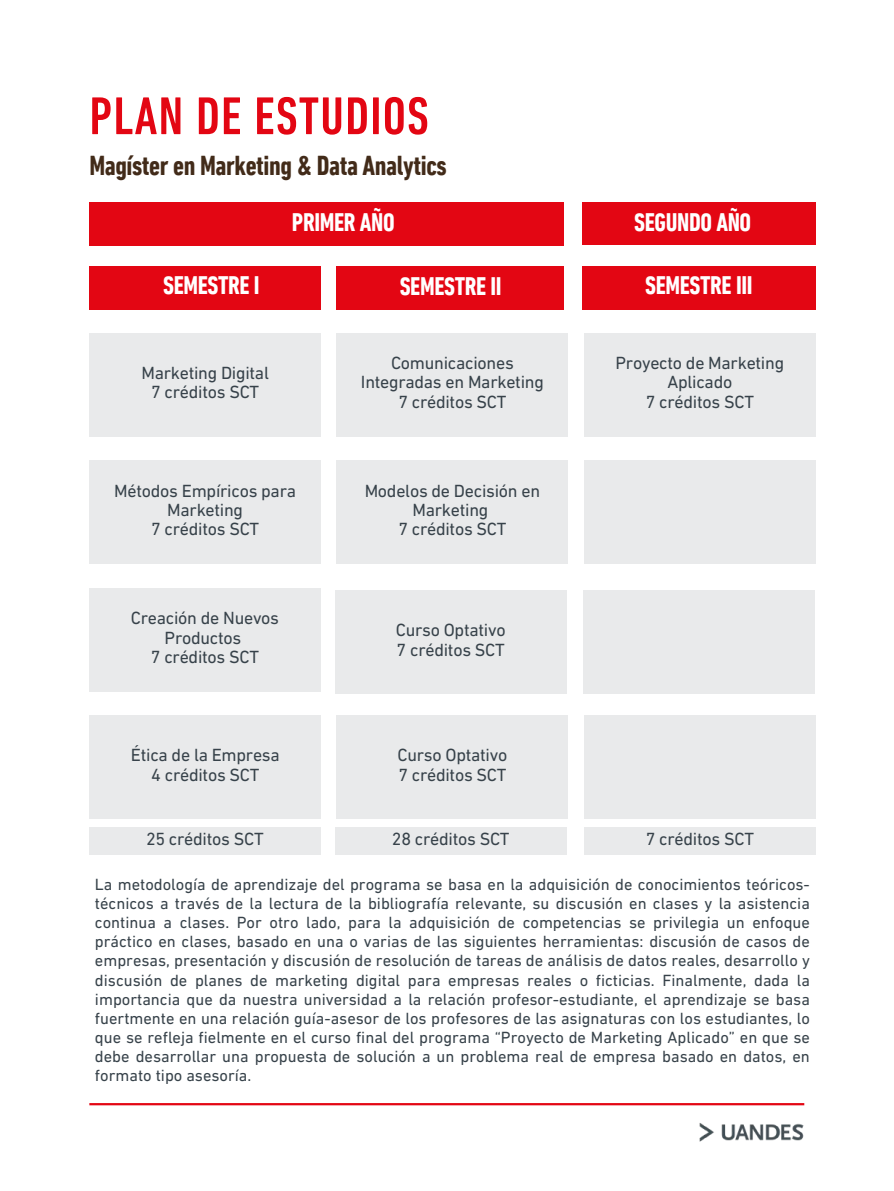
<style>
.page{position:relative;width:894px;height:1191px;background:#fff}
.page>*{position:absolute;margin:0;border:0;box-sizing:border-box;transform-origin:0 0}
.t1{font:500 condensed 54px "DIN Next LT Pro";letter-spacing:.02em;color:#e30613}
.t2{font:700 condensed 27.9px "DIN Next LT Pro";letter-spacing:-.015em;color:#422b19}
.t3{font:700 condensed 25.95px "DIN Next LT Pro";letter-spacing:-.015em;color:#fff}
.t4{font:18px/19.5px "DIN Next LT Pro";letter-spacing:-.015em;color:#37424a;text-align:center}
.t5{font:16.5px/19.2px "DIN Next LT Pro";color:#37424a;text-align:justify}
</style>
<div class="page">
<img style="left:699px;top:1123px;width:105px;height:19px">
<div style="left:89px;top:460px;width:231px;height:104px;background:#e9eaeb"></div>
<div style="left:89px;top:266px;width:232px;height:44px;background:#e30613"></div>
<div style="left:336px;top:266px;width:228px;height:44px;background:#e30613"></div>
<div style="left:582px;top:266px;width:233px;height:44px;background:#e30613"></div>
<div style="left:89px;top:202px;width:475px;height:44px;background:#e30613"></div>
<div style="left:582px;top:202px;width:233px;height:43px;background:#e30613"></div>
<div style="left:89px;top:332px;width:232px;height:104px;background:#e9eaeb"></div>
<hr style="left:89px;top:1102px;width:715px;height:3px;background:#e30613">
<div style="left:89px;top:588px;width:231px;height:103px;background:#e9eaeb"></div>
<div style="left:90px;top:715px;width:231px;height:104px;background:#e9eaeb"></div>
<div style="left:336px;top:332px;width:232px;height:104px;background:#e9eaeb"></div>
<div style="left:584px;top:332px;width:231px;height:104px;background:#e9eaeb"></div>
<div style="left:336px;top:460px;width:232px;height:104px;background:#e9eaeb"></div>
<div style="left:584px;top:460px;width:231px;height:104px;background:#e9eaeb"></div>
<div style="left:335px;top:590px;width:231px;height:104px;background:#e9eaeb"></div>
<div style="left:583px;top:590px;width:231px;height:104px;background:#e9eaeb"></div>
<div style="left:336px;top:715px;width:232px;height:104px;background:#e9eaeb"></div>
<div style="left:584px;top:715px;width:231px;height:104px;background:#e9eaeb"></div>
<div style="left:335px;top:827px;width:231px;height:27px;background:#e9eaeb"></div>
<div style="left:584px;top:827px;width:231px;height:27px;background:#e9eaeb"></div>
<div style="left:89px;top:827px;width:231px;height:27px;background:#e9eaeb"></div>
<h1 class="t1" style="left:89px;top:94px;width:341px">PLAN DE ESTUDIOS</h1>
<h2 class="t2" style="left:89px;top:154px;width:358px">Magíster en Marketing &amp; Data Analytics</h2>
<h3 class="t3" style="left:292px;top:211px;width:104px">PRIMER AÑO</h3>
<h3 class="t3" style="left:634px;top:211px;width:118px">SEGUNDO AÑO</h3>
<h3 class="t3" style="left:163px;top:275px;width:98px">SEMESTRE I</h3>
<h3 class="t3" style="left:399px;top:275px;width:103px">SEMESTRE II</h3>
<p class="t4" style="left:141px;top:364px;width:129px">Marketing Digital<br>7 créditos SCT</p>
<p class="t4" style="left:361px;top:354px;width:184px">Comunicaciones<br>Integradas en Marketing<br>7 créditos SCT</p>
<p class="t4" style="left:114px;top:482px;width:183px">Métodos Empíricos para<br>Marketing<br>7 créditos SCT</p>
<p class="t4" style="left:131px;top:610px;width:150px">Creación de Nuevos<br>Productos<br>7 créditos SCT</p>
<p class="t4" style="left:131px;top:747px;width:150px">Ética de la Empresa<br>4 créditos SCT</p>
<p class="t4" style="left:364px;top:482px;width:177px">Modelos de Decisión en<br>Marketing<br>7 créditos SCT</p>
<p class="t4" style="left:395px;top:621px;width:111px;text-align:left">Curso Optativo<br>7 créditos SCT</p>
<p class="t4" style="left:397px;top:747px;width:111px;text-align:left">Curso Optativo<br>7 créditos SCT</p>
<h3 class="t3" style="left:645px;top:275px;width:109px">SEMESTRE III</h3>
<p class="t4" style="left:615px;top:354px;width:170px">Proyecto de Marketing<br>Aplicado<br>7 créditos SCT</p>
<p class="t4" style="left:146px;top:830px;width:119px">25 créditos SCT</p>
<p class="t4" style="left:392px;top:830px;width:119px">28 créditos SCT</p>
<p class="t4" style="left:645px;top:830px;width:110px">7 créditos SCT</p>
<p class="t5" style="left:95px;top:876px;width:716px">La metodología de aprendizaje del programa se basa en la adquisición de conocimientos teóricos&shy;técnicos a través de la lectura de la bibliografía relevante, su discusión en clases y la asistencia continua a clases. Por otro lado, para la adquisición de competencias se privilegia un enfoque práctico en clases, basado en una o varias de las siguientes herramientas: discusión de casos de empresas, presentación y discusión de resolución de tareas de análisis de datos reales, desarrollo y discusión de planes de marketing digital para empresas reales o ficticias. Finalmente, dada la importancia que da nuestra universidad a la relación profesor-estudiante, el aprendizaje se basa fuertmente en una relación guía-asesor de los profesores de las asignaturas con los estudiantes, lo que se refleja fielmente en el curso final del programa “Proyecto de Marketing Aplicado” en que se debe desarrollar una propuesta de solución a un problema real de empresa basado en datos, en formato tipo asesoría.</p>
</div>
